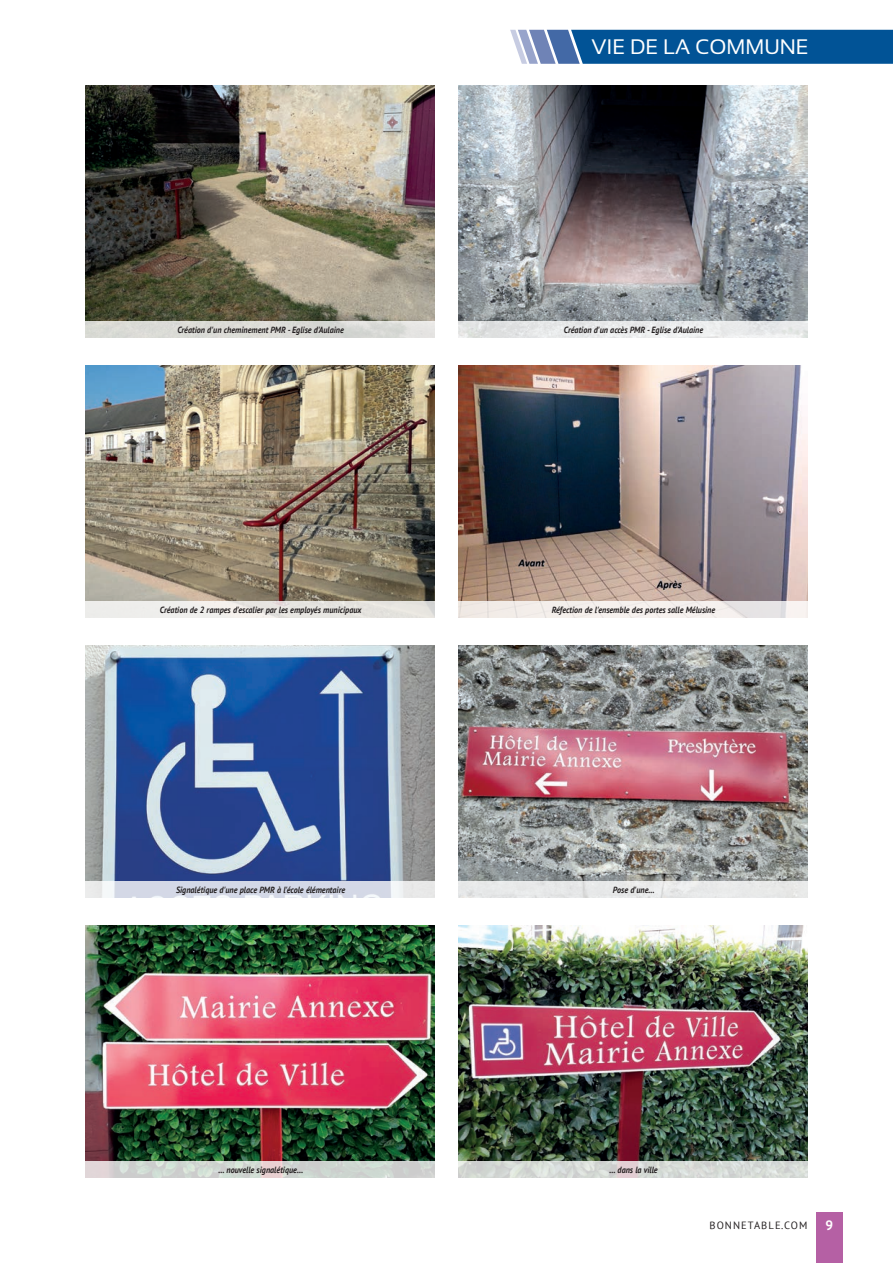
<style>
.page{position:relative;width:893px;height:1263px;background:#fff}
.page>*{position:absolute;margin:0;border:0;box-sizing:border-box;transform-origin:0 0}
.t1{font:21px "Sansation";color:#fff}
.t2{font:700 13.5px "PT Sans";color:#fff}
.t3{font:10.5px "PT Sans";letter-spacing:.1em;color:#231f20}
.Body_paragraph{font:italic 700 9px "PT Sans";color:#231f20;scale:.9 1}
</style>
<div class="page">
<div style="left:816px;top:1212px;width:26px;height:51px;background:#b560a4"></div>
<svg style="left:510px;top:30px;width:383px;height:34px;background:#1b629f"></svg>
<img style="left:85px;top:365px;width:350px;height:236px">
<img style="left:85px;top:85px;width:350px;height:236px">
<img style="left:85px;top:645px;width:350px;height:236px">
<img style="left:85px;top:925px;width:350px;height:236px">
<img style="left:458px;top:365px;width:350px;height:236px">
<img style="left:458px;top:85px;width:350px;height:236px">
<img style="left:458px;top:645px;width:350px;height:236px">
<img style="left:458px;top:925px;width:350px;height:236px">
<svg style="left:85px;top:1161px;width:350px;height:17px;background:#d2d5d1"></svg>
<svg style="left:85px;top:881px;width:350px;height:17px;background:#dadee9"></svg>
<div style="left:84px;top:601px;width:354px;height:17px;background:#eceae4"></div>
<div style="left:84px;top:321px;width:354px;height:17px;background:linear-gradient(to right,#d9d9d3,#dddedb)"></div>
<svg style="left:458px;top:1161px;width:350px;height:17px;background:#d6d9d6"></svg>
<div style="left:457px;top:881px;width:353px;height:17px;background:#e8e9e9"></div>
<div style="left:457px;top:601px;width:353px;height:17px;background:linear-gradient(to right,#f3ede7,#efecec)"></div>
<div style="left:457px;top:321px;width:353px;height:17px;background:linear-gradient(to right,#e3e4e5,#eceeef)"></div>
<p class="t1" style="left:591px;top:35px;width:219px">VIE DE LA COMMUNE</p>
<p class="Body_paragraph" style="left:177px;top:323px;width:187px">Création d'un cheminement PMR - Eglise d'Aulaine</p>
<p class="Body_paragraph" style="left:564px;top:323px;width:156px">Création d'un accès PMR - Eglise d'Aulaine</p>
<p class="Body_paragraph" style="left:160px;top:604px;width:226px">Création de 2 rampes d'escalier par les employés municipaux</p>
<p class="Body_paragraph" style="left:552px;top:604px;width:183px">Réfection de l'ensemble des portes salle Mélusine</p>
<p class="Body_paragraph" style="left:176px;top:883px;width:189px">Signalétique d'une place PMR à l'école élémentaire</p>
<p class="Body_paragraph" style="left:613px;top:883px;width:48px">Pose d'une…</p>
<p class="Body_paragraph" style="left:218px;top:1164px;width:96px">… nouvelle signalétique…</p>
<p class="Body_paragraph" style="left:609px;top:1164px;width:55px">… dans la ville</p>
<p class="t3" style="left:709px;top:1218px;width:100px">BONNETABLE.COM</p>
<h2 class="t2" style="left:825px;top:1216px;width:9px">9</h2>
</div>
